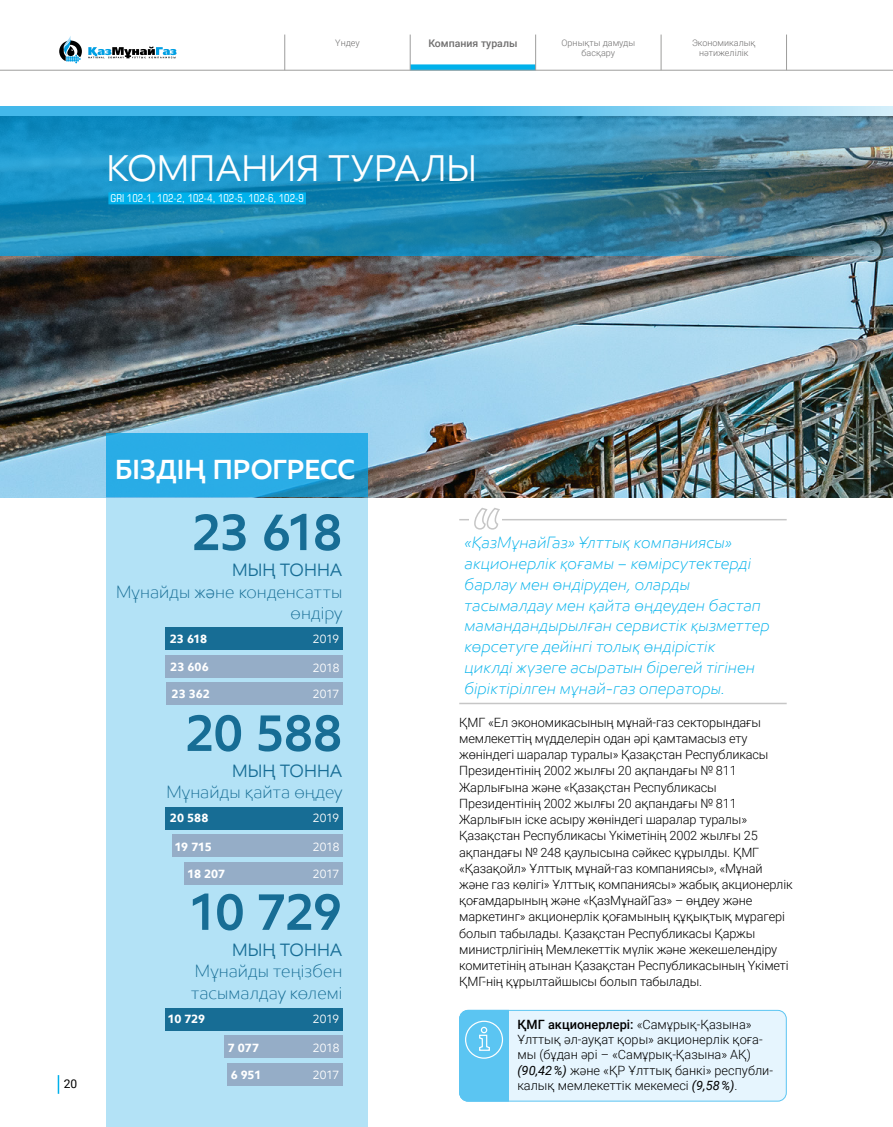
<style>
.page{position:relative;width:893px;height:1127px;background:#fff}
.page>*{position:absolute;margin:0;border:0;box-sizing:border-box;transform-origin:0 0}
.t1{font:600 51px "E Mprint";letter-spacing:-.025em;color:#176d95}
.t2{font:37.5px "E Mprint";color:#fff}
.t3{font:600 27.9px "E Mprint";color:#fff}
.t4{font:300 18px/21.6px "E Mprint";letter-spacing:.01em;color:#176d95;text-align:right}
.t5{font:18px "E Mprint";letter-spacing:.005em;color:#176d95}
.t6{font:italic 300 16.5px/20.7px "E Mprint";letter-spacing:.01em;color:#00b1eb}
.t7{font:300 12.75px/16.2px "Roboto";letter-spacing:-.01em;color:#000}
.t8{font:700 12px "E Mprint";letter-spacing:-.005em;color:#fff}
.t9{font:12px "E Mprint";color:#fff}
.t10{font:12px "Roboto";color:#000}
.t11{font:condensed 10.5px "DS Europe";color:#fff}
.t12{font:500 10.5px "Roboto";color:#706f6f}
.t13{font:300 9px/10.8px "Roboto";color:#706f6f;text-align:center}
.s1{font-weight:500}
.s2{font-weight:400;font-style:italic}
</style>
<div class="page">
<img style="left:0;top:256px;width:893px;height:241px">
<div style="left:106px;top:497px;width:262px;height:630px;background:#b3e2f6"></div>
<div style="left:166px;top:683px;width:176px;height:22px;background:#95adc7"></div>
<div style="left:165px;top:655px;width:177px;height:22px;background:#95adc7"></div>
<div style="left:165px;top:628px;width:177px;height:22px;background:#176d95"></div>
<svg style="left:106px;top:433px;width:262px;height:64px;background:#28a9e1"></svg>
<img style="left:0;top:106px;width:893px;height:150px">
<div style="left:108px;top:192px;width:198px;height:12px;background:#00b1eb"></div>
<div style="left:184px;top:862px;width:158px;height:22px;background:#95adc7"></div>
<div style="left:172px;top:835px;width:170px;height:22px;background:#95adc7"></div>
<div style="left:165px;top:807px;width:177px;height:22px;background:#176d95"></div>
<div style="left:227px;top:1063px;width:115px;height:22px;background:#95adc7"></div>
<div style="left:224px;top:1036px;width:118px;height:22px;background:#95adc7"></div>
<div style="left:165px;top:1008px;width:177px;height:22px;background:#176d95"></div>
<hr style="left:459px;top:519px;width:328px;height:1px;background:#c6c6c6">
<div style="left:469px;top:516px;width:33px;height:8px;background:#fff"></div>
<svg style="left:474px;top:508px;width:26px;height:22px"></svg>
<hr style="left:459px;top:703px;width:328px;height:1px;background:#c6c6c6">
<div style="left:460px;top:1010px;width:326px;height:91px;background:#e6f5fe;border-radius:9px"></div>
<div style="left:459px;top:1010px;width:328px;height:91px;border:1px solid #5bc5f2;border-radius:9px"></div>
<svg style="left:459px;top:1009px;width:50px;height:93px;background:#65c8f2"></svg>
<svg style="left:59px;top:36px;width:23px;height:27px"></svg>
<svg style="left:88px;top:47px;width:89px;height:12px"></svg>
<svg style="left:58px;top:1075px;width:1px;height:19px"></svg>
<div style="left:410px;top:64px;width:126px;height:6px;background:#00b1eb"></div>
<hr style="left:284px;top:35px;width:1px;height:35px;background:#9d9d9c">
<hr style="left:410px;top:35px;width:1px;height:35px;background:#9d9d9c">
<hr style="left:535px;top:35px;width:1px;height:35px;background:#9d9d9c">
<hr style="left:661px;top:35px;width:1px;height:35px;background:#9d9d9c">
<hr style="left:786px;top:35px;width:1px;height:35px;background:#9d9d9c">
<hr style="left:0;top:70px;width:893px;height:1px;background:#9d9d9c">
<p class="t13" style="left:335px;top:37px;width:26px">Үндеу</p>
<p class="t12" style="left:428px;top:36px;width:91px">Компания туралы</p>
<p class="t13" style="left:561px;top:37px;width:75px">Орнықты дамуды басқару</p>
<p class="t13" style="left:692px;top:37px;width:65px">Экономикалық нәтижелілік</p>
<h2 class="t2" style="left:106px;top:145px;width:372px">КОМПАНИЯ ТУРАЛЫ</h2>
<p class="t11" style="left:111px;top:192px;width:195px">GRI 102-1, 102-2, 102-4, 102-5, 102-6, 102-9</p>
<h3 class="t3" style="left:115px;top:452px;width:241px">БІЗДІҢ ПРОГРЕСС</h3>
<h1 class="t1" style="left:192px;top:501px;width:152px">23 618</h1>
<h3 class="t5" style="left:232px;top:559px;width:112px">МЫҢ ТОННА</h3>
<h3 class="t4" style="left:116px;top:580px;width:228px">Мұнайды және конденсатты өндіру</h3>
<p class="t8" style="left:170px;top:631px;width:39px">23 618</p>
<p class="t8" style="left:170px;top:660px;width:40px">23 606</p>
<p class="t8" style="left:172px;top:687px;width:40px">23 362</p>
<p class="t6" style="left:465px;top:532px;width:307px">«ҚазМұнайГаз» Ұлттық компаниясы» акционерлік қоғамы – көмірсутектерді барлау мен өндіруден, оларды тасымалдау мен қайта өңдеуден бастап мамандандырылған сервистік қызметтер көрсетуге дейінгі толық өндірістік<br>циклді жүзеге асыратын бірегей тігінен біріктірілген мұнай-газ операторы.</p>
<p class="t9" style="left:313px;top:631px;width:28px">2019</p>
<p class="t9" style="left:313px;top:660px;width:28px">2018</p>
<p class="t9" style="left:313px;top:687px;width:28px">2017</p>
<h1 class="t1" style="left:185px;top:702px;width:159px">20 588</h1>
<h3 class="t5" style="left:232px;top:759px;width:112px">МЫҢ ТОННА</h3>
<h3 class="t4" style="left:166px;top:781px;width:177px">Мұнайды қайта өңдеу</h3>
<p class="t8" style="left:170px;top:810px;width:40px">20 588</p>
<p class="t8" style="left:175px;top:839px;width:39px">19 715</p>
<p class="t8" style="left:188px;top:866px;width:39px">18 207</p>
<p class="t7" style="left:459px;top:714px;width:335px">ҚМГ «Ел экономикасының мұнай-газ секторындағы мемлекеттің мүдделерін одан әрі қамтамасыз ету жөніндегі шаралар туралы» Қазақстан Республикасы Президентінің 2002 жылғы 20 ақпандағы № 811<br>Жарлығына және «Қазақстан Республикасы Президентінің 2002 жылғы 20 ақпандағы № 811<br>Жарлығын іске асыру жөніндегі шаралар туралы» Қазақстан Республикасы Үкіметінің 2002 жылғы 25 ақпандағы № 248 қаулысына сәйкес құрылды. ҚМГ «Қазақойл» Ұлттық мұнай-газ компаниясы», «Мұнай және газ көлігі» Ұлттық компаниясы» жабық акционерлік қоғамдарының және «ҚазМұнайГаз» – өңдеу және маркетинг» акционерлік қоғамының құқықтық мұрагері болып табылады. Қазақстан Республикасы Қаржы министрлігінің Мемлекеттік мүлік және жекешелендіру комитетінің атынан Қазақстан Республикасының Үкіметі ҚМГ-нің құрылтайшысы болып табылады.</p>
<p class="t9" style="left:313px;top:811px;width:28px">2019</p>
<p class="t9" style="left:313px;top:840px;width:28px">2018</p>
<p class="t9" style="left:313px;top:866px;width:28px">2017</p>
<h1 class="t1" style="left:189px;top:881px;width:155px">10 729</h1>
<h3 class="t5" style="left:232px;top:938px;width:112px">МЫҢ ТОННА</h3>
<h3 class="t4" style="left:191px;top:960px;width:153px;text-align:left">Мұнайды теңізбен тасымалдау көлемі</h3>
<p class="t8" style="left:168px;top:1012px;width:39px">10 729</p>
<p class="t8" style="left:228px;top:1040px;width:33px">7 077</p>
<p class="t8" style="left:231px;top:1067px;width:32px">6 951</p>
<p class="t9" style="left:313px;top:1012px;width:28px">2019</p>
<p class="t9" style="left:313px;top:1041px;width:28px">2018</p>
<p class="t9" style="left:313px;top:1067px;width:28px">2017</p>
<p class="t7" style="left:517px;top:1016px;width:257px;line-height:15.3px"><span class="s1">ҚМГ акционерлері:</span> «Самұрық-Қазына» Ұлттық әл-ауқат қоры» акционерлік қоға&shy;мы (бұдан әрі – «Самұрық-Қазына» АҚ) <span class="s2">(90,42 %)</span> және «ҚР Ұлттық банкі» республи-</p>
<p class="t10" style="left:64px;top:1075px;width:15px">20</p>
<p class="t7" style="left:517px;top:1077px;width:222px">калық мемлекеттік мекемесі <span class="s2">(9,58 %)</span>.</p>
</div>
